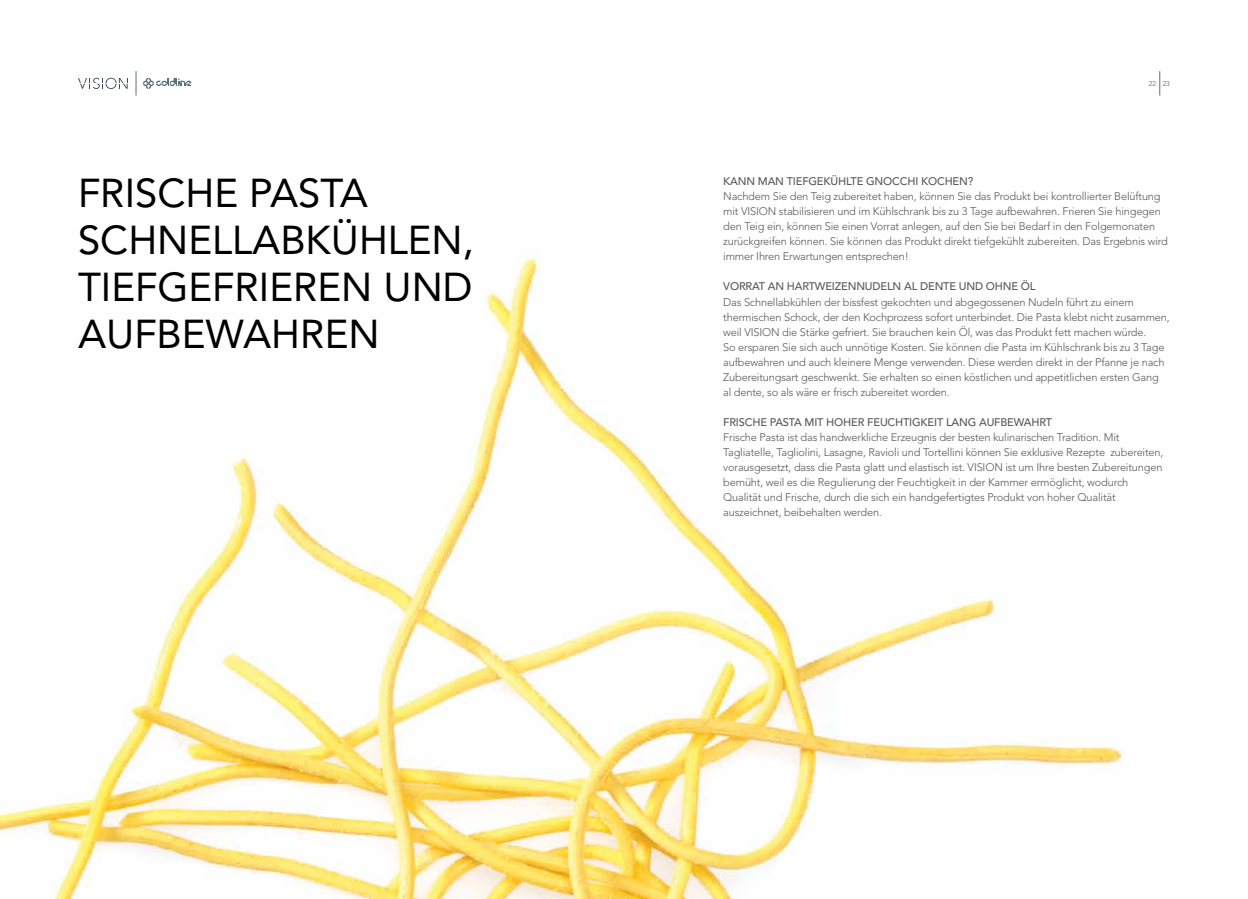
<style>
.page{position:relative;width:1248px;height:899px;background:#fff}
.page>*{position:absolute;margin:0;border:0;box-sizing:border-box;transform-origin:0 0}
.t1{font:40px/47px "Avenir";color:#000}
.t2{font:300 11px/15px "Avenir";letter-spacing:-.015em;color:#58595b}
.t3{font:500 11px "Avenir";letter-spacing:-.015em;color:#58595b}
.t4{font:300 7px "Avenir";color:#58595b}
</style>
<div class="page">
<svg style="left:78px;top:78px;width:50px;height:11px"></svg>
<svg style="left:143px;top:78px;width:48px;height:11px"></svg>
<svg style="left:136px;top:71px;width:1px;height:25px"></svg>
<img style="left:0;top:252px;width:1123px;height:647px">
<svg style="left:1159px;top:71px;width:1px;height:25px"></svg>
<p class="t4" style="left:1148px;top:80px;width:23px">22 23</p>
<h1 class="t1" style="left:78px;top:170px;width:397px">FRISCHE PASTA<br>SCHNELLABKÜHLEN,<br>TIEFGEFRIEREN UND<br>AUFBEWAHREN</h1>
<p class="t3" style="left:723px;top:175px;width:251px">KANN MAN TIEFGEKÜHLTE GNOCCHI KOCHEN?</p>
<p class="t2" style="left:723px;top:189px;width:446px">Nachdem Sie den Teig zubereitet haben, können Sie das Produkt bei kontrollierter Belüftung mit VISION stabilisieren und im Kühlschrank bis zu 3 Tage aufbewahren. Frieren Sie hingegen den Teig ein, können Sie einen Vorrat anlegen, auf den Sie bei Bedarf in den Folgemonaten zurückgreifen können. Sie können das Produkt direkt tiefgekühlt zubereiten. Das Ergebnis wird immer Ihren Erwartungen entsprechen!</p>
<p class="t3" style="left:723px;top:280px;width:314px">VORRAT AN HARTWEIZENNUDELN AL DENTE UND OHNE ÖL</p>
<p class="t2" style="left:723px;top:294px;width:448px">Das Schnellabkühlen der bissfest gekochten und abgegossenen Nudeln führt zu einem thermischen Schock, der den Kochprozess sofort unterbindet. Die Pasta klebt nicht zusammen, weil VISION die Stärke gefriert. Sie brauchen kein Öl, was das Produkt fett machen würde.<br>So ersparen Sie sich auch unnötige Kosten. Sie können die Pasta im Kühlschrank bis zu 3 Tage aufbewahren und auch kleinere Menge verwenden. Diese werden direkt in der Pfanne je nach Zubereitungsart geschwenkt. Sie erhalten so einen köstlichen und appetitlichen ersten Gang al dente, so als wäre er frisch zubereitet worden.</p>
<p class="t3" style="left:723px;top:415px;width:330px">FRISCHE PASTA MIT HOHER FEUCHTIGKEIT LANG AUFBEWAHRT</p>
<p class="t2" style="left:723px;top:429px;width:441px">Frische Pasta ist das handwerkliche Erzeugnis der besten kulinarischen Tradition. Mit Tagliatelle, Tagliolini, Lasagne, Ravioli und Tortellini können Sie exklusive Rezepte zubereiten, vorausgesetzt, dass die Pasta glatt und elastisch ist. VISION ist um Ihre besten Zubereitungen bemüht, weil es die Regulierung der Feuchtigkeit in der Kammer ermöglicht, wodurch Qualität und Frische, durch die sich ein handgefertigtes Produkt von hoher Qualität auszeichnet, beibehalten werden.</p>
</div>
